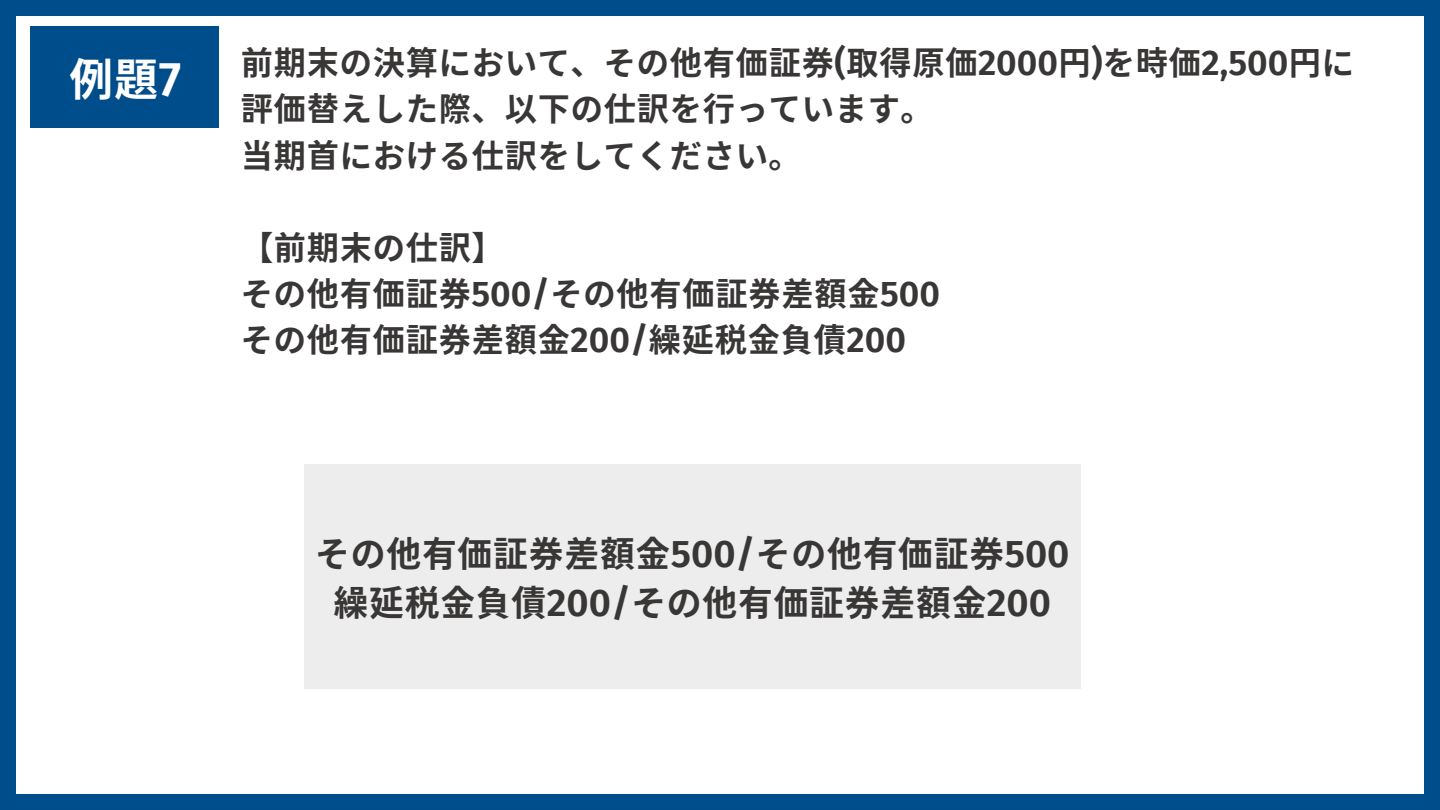
<style>
.page{position:relative;width:1440px;height:810px;background:#fff}
.page>*{position:absolute;margin:0;border:0;box-sizing:border-box;transform-origin:0 0}
.t1{font:700 45px "Glow Sans J";color:#fff}
.t2{font:700 35.55px "Glow Sans J";color:#393636}
.t3{font:700 33px "Glow Sans J";color:#393636}
</style>
<div class="page">
<div style="left:31px;top:27px;width:188px;height:101px;background:#004d8c"></div>
<div style="left:304px;top:464px;width:776px;height:225px;background:#ededed"></div>
<div style="left:0;top:0;width:1440px;height:15px;background:#004d8c"></div>
<div style="left:0;top:795px;width:1440px;height:15px;background:#004d8c"></div>
<div style="left:0;top:0;width:15px;height:810px;background:#004d8c"></div>
<div style="left:1425px;top:0;width:15px;height:810px;background:#004d8c"></div>
<h1 class="t1" style="left:69px;top:44px;width:114px">例題7</h1>
<p class="t3" style="left:241px;top:37px;width:1115px">前期末の決算において、その他有価証券(取得原価2000円)を時価2,500円に</p>
<p class="t3" style="left:241px;top:83px;width:694px">評価替えした際、以下の仕訳を行っています。</p>
<p class="t3" style="left:241px;top:129px;width:562px">当期首における仕訳をしてください。</p>
<p class="t3" style="left:241px;top:222px;width:265px">【前期末の仕訳】</p>
<p class="t3" style="left:241px;top:268px;width:701px">その他有価証券500/その他有価証券差額金500</p>
<p class="t3" style="left:241px;top:314px;width:667px">その他有価証券差額金200/繰延税金負債200</p>
<p class="t2" style="left:315px;top:526px;width:756px">その他有価証券差額金500/その他有価証券500</p>
<p class="t2" style="left:333px;top:575px;width:719px">繰延税金負債200/その他有価証券差額金200</p>
</div>
